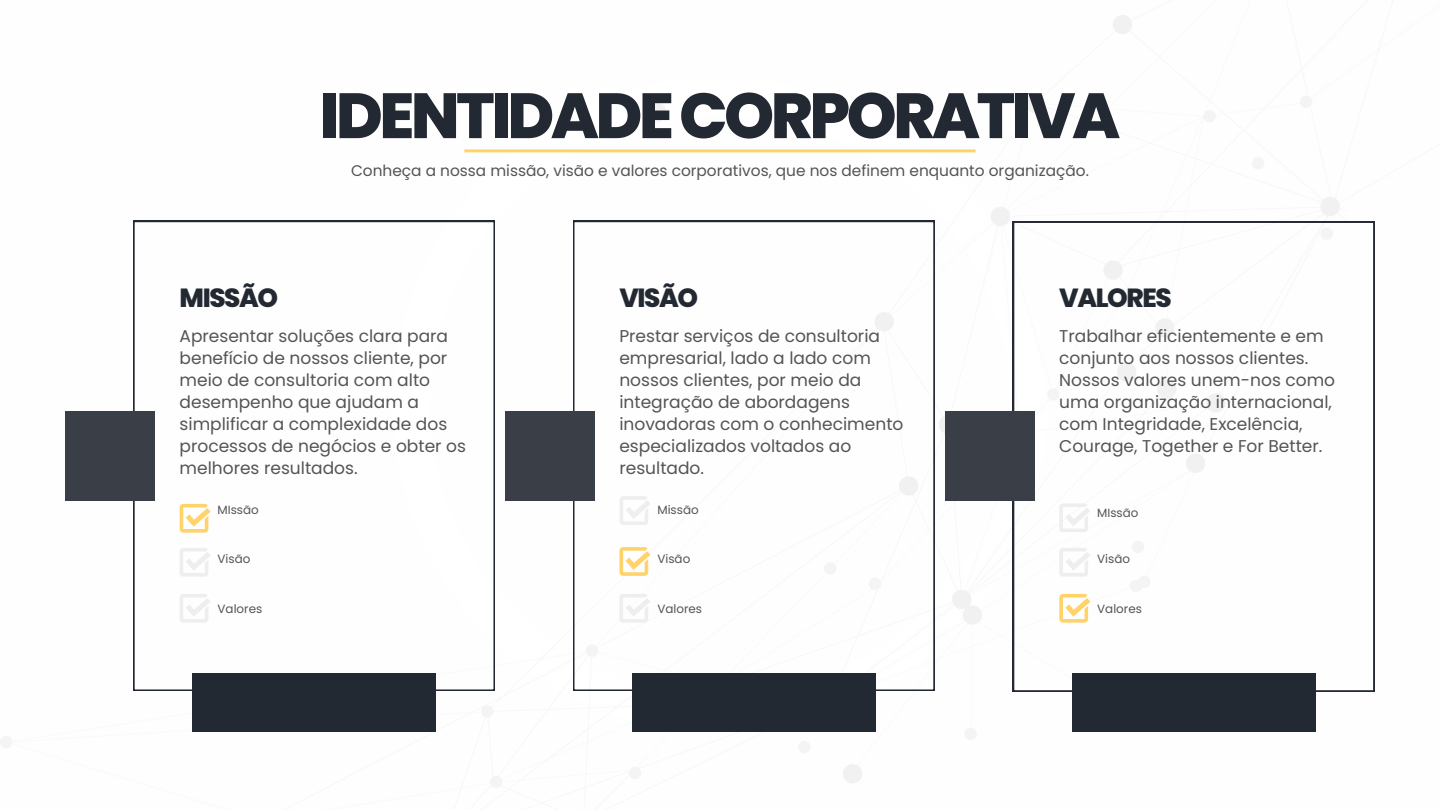
<style>
.page{position:relative;width:1440px;height:810px;background:#fff}
.page>*{position:absolute;margin:0;border:0;box-sizing:border-box;transform-origin:0 0}
.t1{font:800 63.8px "Poppins";letter-spacing:-.055em;color:#232932}
.t2{font:800 26.2px "Poppins";letter-spacing:-.055em;color:#232932}
.t3{font:17.1px/22px "Poppins";color:#545454}
.t4{font:15.4px "Poppins";color:#545454}
.t5{font:11.9px "Poppins";color:#545454}
</style>
<div class="page">
<img style="left:0;top:15px;width:1375px;height:773px">
<svg style="left:133px;top:221px;width:362px;height:470px"></svg>
<svg style="left:180px;top:504px;width:31px;height:28px"></svg>
<svg style="left:180px;top:548px;width:31px;height:28px"></svg>
<svg style="left:180px;top:594px;width:31px;height:28px"></svg>
<div style="left:65px;top:411px;width:90px;height:90px;background:#3a3f47"></div>
<svg style="left:573px;top:221px;width:362px;height:470px"></svg>
<svg style="left:619px;top:547px;width:31px;height:29px"></svg>
<svg style="left:619px;top:594px;width:31px;height:28px"></svg>
<div style="left:505px;top:411px;width:90px;height:90px;background:#3a3f47"></div>
<svg style="left:1013px;top:221px;width:361px;height:471px"></svg>
<div style="left:945px;top:411px;width:90px;height:90px;background:#3a3f47"></div>
<div style="left:193px;top:673px;width:243px;height:59px;background:#232932"></div>
<div style="left:632px;top:673px;width:243px;height:59px;background:#232932"></div>
<div style="left:1072px;top:673px;width:243px;height:59px;background:#232932"></div>
<hr style="left:464px;top:149px;width:512px;height:3px;background:#ffd36a">
<svg style="left:620px;top:496px;width:31px;height:29px"></svg>
<svg style="left:1059px;top:503px;width:31px;height:29px"></svg>
<svg style="left:1059px;top:548px;width:31px;height:28px"></svg>
<svg style="left:1059px;top:594px;width:31px;height:28px"></svg>
<p class="t1" style="left:320px;top:71px;width:802px">IDENTIDADECORPORATIVA</p>
<p class="t4" style="left:351px;top:160px;width:739px">Conheça a nossa missão, visão e valores corporativos, que nos definem enquanto organização.</p>
<p class="t2" style="left:180px;top:279px;width:100px">MISSÃO</p>
<h1 class="t3" style="left:180px;top:325px;width:288px">Apresentar soluções clara para benefício de nossos cliente, por meio de consultoria com alto desempenho que ajudam a simplificar a complexidade dos processos de negócios e obter os melhores resultados.</h1>
<h3 class="t5" style="left:218px;top:502px;width:43px">MIssão</h3>
<h2 class="t5" style="left:218px;top:551px;width:34px">Visão</h2>
<h3 class="t5" style="left:218px;top:600px;width:46px">Valores</h3>
<p class="t2" style="left:619px;top:279px;width:80px">VISÃO</p>
<p class="t3" style="left:619px;top:325px;width:286px">Prestar serviços de consultoria empresarial, lado a lado com nossos clientes, por meio da integração de abordagens inovadoras com o conhecimento especializados voltados ao resultado.</p>
<p class="t5" style="left:657px;top:502px;width:43px">Missão</p>
<p class="t5" style="left:657px;top:551px;width:34px">Visão</p>
<p class="t5" style="left:657px;top:600px;width:46px">Valores</p>
<p class="t2" style="left:1059px;top:279px;width:114px">VALORES</p>
<h2 class="t3" style="left:1059px;top:325px;width:277px">Trabalhar eficientemente e em conjunto aos nossos clientes.<br>Nossos valores unem-nos como uma organização internacional, com Integridade, Excelência,<br>Courage, Together e For Better.</h2>
<h3 class="t5" style="left:1097px;top:505px;width:43px">MIssão</h3>
<p class="t5" style="left:1097px;top:551px;width:34px">Visão</p>
<p class="t5" style="left:1097px;top:600px;width:46px">Valores</p>
</div>
